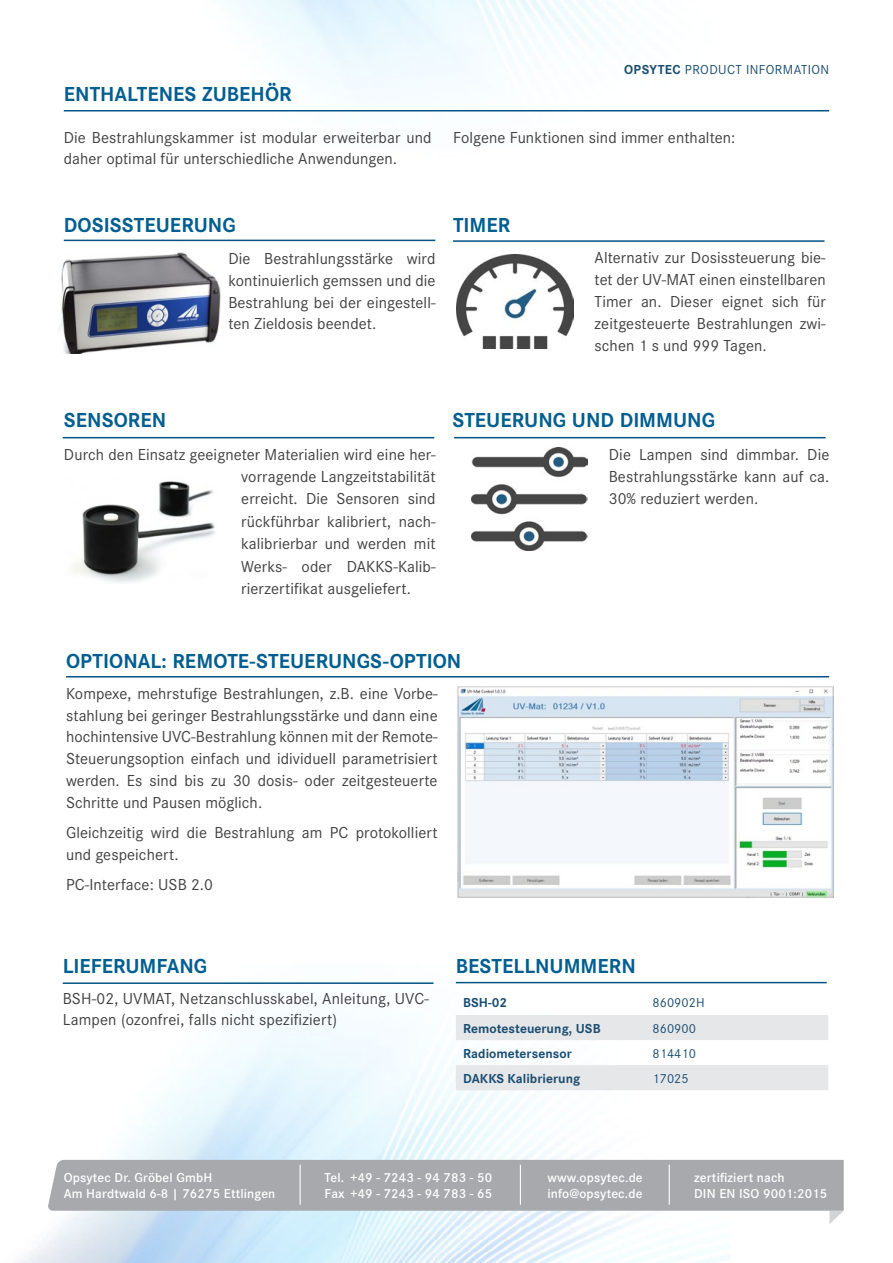
<style>
.page{position:relative;width:893px;height:1263px;background:#fff}
.page>*{position:absolute;margin:0;border:0;box-sizing:border-box;transform-origin:0 0}
.t1{font:700 21px "Corporate S";color:#005e90}
.t2{font:16.5px/21.8px "Corporate S";letter-spacing:.005em;color:#414042;text-align:justify}
.t3{font:600 13.5px/16.2px "Corporate S";letter-spacing:.01em;color:#fff}
.t4{font:700 13.5px "Corporate S";letter-spacing:.005em;color:#1a4d72}
.t5{font:13.5px "Corporate S";letter-spacing:.03em;color:#1a4d72}
.t6{font:13.5px "Corporate S";letter-spacing:.005em;color:#1a4d72}
.s1{font-weight:700}
</style>
<div class="page">
<img style="left:21px;top:831px;width:709px;height:432px">
<img style="left:63px;top:0;width:743px;height:321px">
<svg style="left:48px;top:1160px;width:796px;height:64px"></svg>
<hr style="left:300px;top:1165px;width:1px;height:40px;background:#fff">
<hr style="left:520px;top:1165px;width:1px;height:40px;background:#fff">
<hr style="left:669px;top:1165px;width:1px;height:40px;background:#fff">
<img style="left:60px;top:244px;width:164px;height:110px">
<hr style="left:64px;top:240px;width:371px;height:1px;background:#005387">
<hr style="left:64px;top:110px;width:765px;height:1px;background:#005387">
<img style="left:457px;top:254px;width:116px;height:94px">
<hr style="left:453px;top:240px;width:371px;height:2px;background:#005387">
<img style="left:72px;top:481px;width:143px;height:102px">
<hr style="left:63px;top:437px;width:371px;height:1px;background:#005387">
<hr style="left:454px;top:437px;width:372px;height:1px;background:#005387">
<img style="left:458px;top:686px;width:375px;height:211px">
<hr style="left:66px;top:676px;width:763px;height:1px;background:#005387">
<svg style="left:456px;top:1015px;width:372px;height:75px"></svg>
<hr style="left:456px;top:982px;width:371px;height:1px;background:#005387">
<hr style="left:63px;top:982px;width:371px;height:2px;background:#005387">
<img style="left:471px;top:448px;width:117px;height:102px">
<p class="t1" style="left:64px;top:82px;width:229px">ENTHALTENES ZUBEHÖR</p>
<p class="t5" style="left:624px;top:62px;width:207px"><span class="s1">OPSYTEC</span> Product Information</p>
<p class="t2" style="left:64px;top:126px;width:369px">Die Bestrahlungskammer ist modular erweiterbar und daher optimal für unterschiedliche Anwendungen.</p>
<p class="t2" style="left:453px;top:126px;width:284px">Folgene Funktionen sind immer enthalten:</p>
<p class="t1" style="left:64px;top:213px;width:174px">DOSISSTEUERUNG</p>
<p class="t2" style="left:228px;top:248px;width:209px">Die Bestrahlungsstärke wird kontinuierlich gemssen und die Bestrahlung bei der eingestell&shy;ten Zieldosis beendet.</p>
<p class="t1" style="left:453px;top:213px;width:13px">TIMER</p>
<p class="t2" style="left:595px;top:247px;width:233px">Alternativ zur Dosissteuerung bie&shy;tet der UV-MAT einen einstellbaren Timer an. Dieser eignet sich für zeitgesteuerte Bestrahlungen zwi&shy;schen 1 s und 999 Tagen.</p>
<p class="t1" style="left:64px;top:408px;width:104px">SENSOREN</p>
<p class="t2" style="left:241px;top:443px;width:196px;line-height:22.4px;text-indent:-177px">Durch den Einsatz geeigneter Materialien wird eine her&shy;vorragende Langzeitstabilität erreicht. Die Sensoren sind rückführbar kalibriert, nach&shy;kalibrierbar und werden mit Werks- oder DAKKS-Kalib&shy;rierzertifikat ausgeliefert.</p>
<p class="t2" style="left:609px;top:443px;width:222px;line-height:22.2px">Die Lampen sind dimmbar. Die Bestrahlungsstärke kann auf ca.<br>30% reduziert werden.</p>
<p class="t1" style="left:452px;top:408px;width:264px">STEUERUNG UND DIMMUNG</p>
<p class="t1" style="left:66px;top:649px;width:39px">OPTIONAL</p>
<p class="t1" style="left:162px;top:649px;width:25px">: REMOTE</p>
<p class="t1" style="left:250px;top:649px;width:179px">-STEUERUNGS-OPTION</p>
<p class="t2" style="left:66px;top:683px;width:373px">Kompexe, mehrstufige Bestrahlungen, z.B. eine Vorbe&shy;stahlung bei geringer Bestrahlungsstärke und dann eine hochintensive UVC-Bestrahlung können mit der Remote-Steuerungsoption einfach und idividuell parametrisiert werden. Es sind bis zu 30 dosis- oder zeitgesteuerte Schritte und Pausen möglich.</p>
<p class="t2" style="left:66px;top:822px;width:373px">Gleichzeitig wird die Bestrahlung am PC protokolliert und gespeichert.</p>
<p class="t2" style="left:66px;top:874px;width:148px">PC-Interface: USB 2.0</p>
<p class="t1" style="left:63px;top:954px;width:144px">LIEFERUMFANG</p>
<p class="t1" style="left:456px;top:954px;width:181px">BESTELLNUMMERN</p>
<p class="t2" style="left:63px;top:987px;width:368px">BSH-02, UVMAT, Netzanschlusskabel, Anleitung, UVC-<br>Lampen (ozonfrei, falls nicht spezifiziert)</p>
<p class="t4" style="left:463px;top:995px;width:46px">BSH-02</p>
<p class="t6" style="left:652px;top:995px;width:54px">860902H</p>
<p class="t4" style="left:463px;top:1020px;width:139px">REMOTESTEUERUNG, USB</p>
<p class="t6" style="left:652px;top:1020px;width:45px">860900</p>
<p class="t4" style="left:463px;top:1045px;width:110px">RADIOMETERSENSOR</p>
<p class="t6" style="left:652px;top:1045px;width:45px">814410</p>
<p class="t4" style="left:463px;top:1070px;width:119px">DAKKS KALIBRIERUNG</p>
<p class="t6" style="left:652px;top:1070px;width:38px">17025</p>
<p class="t3" style="left:64px;top:1169px;width:213px">Opsytec Dr. Gröbel GmbH<br>Am Hardtwald 6-8 | 76275 Ettlingen</p>
<p class="t3" style="left:325px;top:1169px;width:169px">Tel. +49 - 7243 - 94 783 - 50<br>Fax +49 - 7243 - 94 783 - 65</p>
<p class="t3" style="left:547px;top:1169px;width:97px">www.opsytec.de info@opsytec.de</p>
<p class="t3" style="left:694px;top:1169px;width:135px">zertifiziert nach<br>DIN EN ISO 9001:2015</p>
</div>
